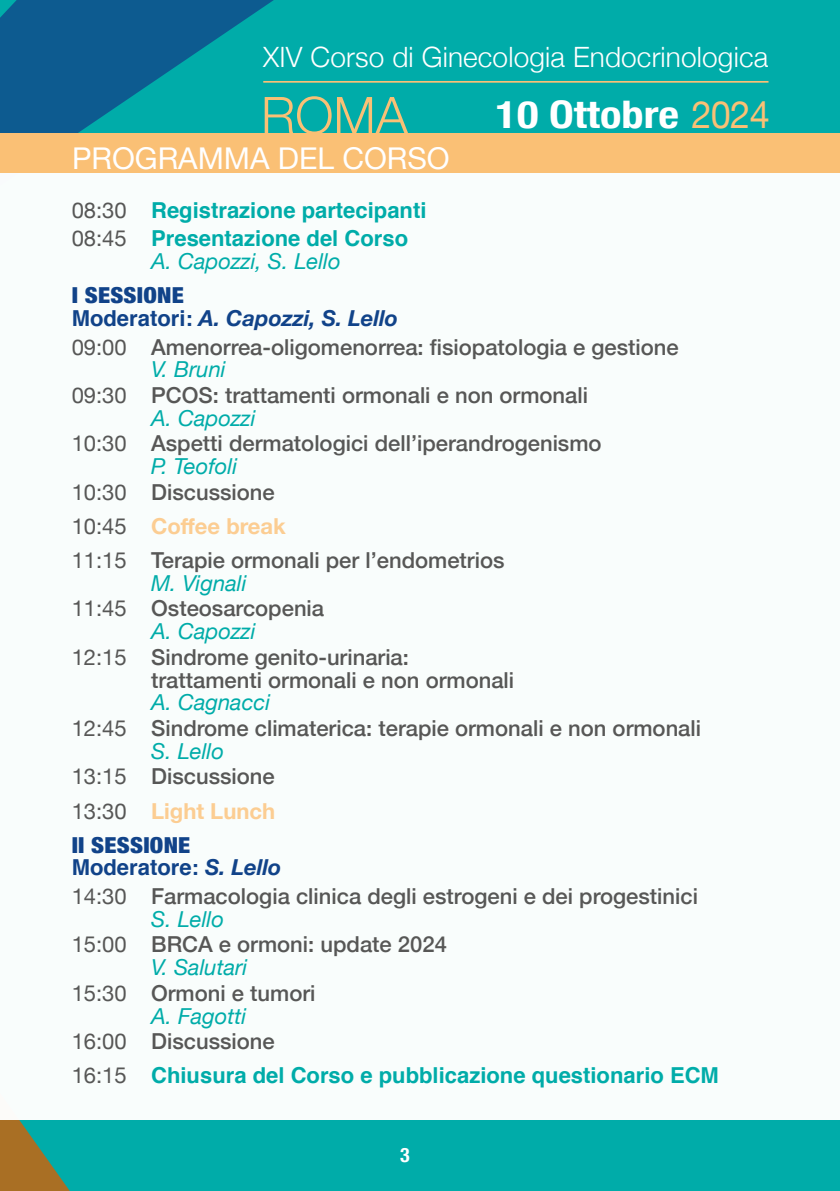
<style>
.page{position:relative;width:840px;height:1191px;background:#fff}
.page>*{position:absolute;margin:0;border:0;box-sizing:border-box;transform-origin:0 0}
.t1{font:300 51.4px "Helvetica Neue";color:#fac075}
.t2{font:700 condensed 38px "Helvetica Neue";color:#fff;scale:1.17 1}
.t3{font:30px "Helvetica Neue";color:#fff}
.t4{font:300 28px "Helvetica Neue";letter-spacing:.005em;color:#fff}
.t5{font:500 22px/22.8px "Helvetica Neue";color:#575756}
.t6{font:700 22px/28.4px "Helvetica";color:#00aca9}
.t7{font:italic 700 22px/22.8px "Helvetica Neue";color:#114389}
.t8{font:700 22px/34px "Helvetica Neue";color:#fccd92}
.t9{font:700 22px "Helvetica";color:#114389}
.t10{font:italic 22px "Helvetica Neue";color:#00aca9}
.t11{font:700 condensed 20px "Helvetica Neue";color:#fff}
.s1{font-weight:400;font-stretch:normal;color:#fac075}
.s2{font-family:"Helvetica Neue";font-weight:400;color:#575756}
.s3{font-weight:900;font-style:normal;font-stretch:condensed}
.s4{font-family:"Helvetica";font-style:normal}
.s5{font-weight:400}
.s6{font-weight:400;font-style:italic;color:#00aca9}
.s7{font-weight:700;color:#fccd92}
.s8{font-weight:400;color:#575756}
.s9{font-weight:900;font-stretch:condensed;color:#114389}
.s10{font-family:"Helvetica Neue";font-style:italic}
</style>
<div class="page">
<div style="left:0;top:0;width:839px;height:1191px;background:#00aca9"></div>
<svg style="left:0;top:1120px;width:70px;height:71px;fill:#a96f24"></svg>
<svg style="left:0;top:0;width:292px;height:134px;fill:#0d5b90"></svg>
<div style="left:0;top:142px;width:839px;height:978px;background:#fff"></div>
<div style="left:0;top:134px;width:839px;height:39px;background:#fac075"></div>
<hr style="left:263px;top:81px;width:505px;height:2px;background:#fac075">
<p class="t4" style="left:263px;top:34px;width:506px">XIV Corso di Ginecologia Endocrinologica</p>
<h1 class="t1" style="left:261px;top:74px;width:148px">ROMA</h1>
<h2 class="t2" style="left:495px;top:83px;width:236px">10 Ottobre <span class="s1">2024</span></h2>
<h3 class="t3" style="left:72px;top:137px;width:379px">PROGRAMMA DEL CORSO</h3>
<p class="t6" style="left:72px;top:196px;width:356px"><span class="s2">08:30</span> Registrazione partecipanti<br><span class="s2">08:45</span> Presentazione del Corso</p>
<p class="t10" style="left:151px;top:245px;width:191px">A. Capozzi, S. Lello</p>
<p class="t7" style="left:72px;top:285px;width:327px"><span class="s3">I SESSIONE<br></span><span class="s4">Moderatori:</span> A. Capozzi, S. Lello</p>
<p class="t5" style="left:151px;top:333px;width:529px;text-indent:-79px"><span class="s5">09:00</span> Amenorrea-oligomenorrea: fisiopatologia e gestione<br><span class="s6">V. Bruni</span></p>
<p class="t5" style="left:151px;top:382px;width:438px;text-indent:-79px"><span class="s5">09:30</span> PCOS: trattamenti ormonali e non ormonali<br><span class="s6">A. Capozzi</span></p>
<p class="t5" style="left:151px;top:430px;width:451px;text-indent:-79px"><span class="s5">10:30</span> Aspetti dermatologici dell’iperandrogenismo<br><span class="s6">P. Teofoli</span></p>
<p class="t5" style="left:72px;top:473px;width:434px;line-height:34.2px"><span class="s5">10:30</span> Discussione<br><span class="s5">10:45</span> <span class="s7">Coffee break<br></span><span class="s5">11:15</span> Terapie ormonali per l’endometrios</p>
<p class="t5" style="left:72px;top:568px;width:254px;line-height:25.6px;text-align:center"><span class="s6">M. Vignali<br></span><span class="s5">11:45</span> Osteosarcopenia</p>
<p class="t5" style="left:72px;top:617px;width:338px;line-height:25.6px;text-indent:79px"><span class="s6">A. Capozzi<br></span><span class="s5">12:15</span> Sindrome genito-urinaria:</p>
<p class="t5" style="left:151px;top:666px;width:364px">trattamenti ormonali e non ormonali</p>
<p class="t5" style="left:72px;top:688px;width:630px;line-height:25.6px;text-indent:79px"><span class="s6">A. Cagnacci<br></span><span class="s5">12:45</span> Sindrome climaterica: terapie ormonali e non ormonali</p>
<p class="t5" style="left:72px;top:736px;width:204px;line-height:25.6px;text-indent:79px"><span class="s6">S. Lello<br></span><span class="s5">13:15</span> Discussione</p>
<p class="t8" style="left:72px;top:794px;width:205px"><span class="s8">13:30</span> Light Lunch<br><span class="s9">II SESSIONE</span></p>
<p class="t9" style="left:72px;top:850px;width:211px">Moderatore: <span class="s10">S. Lello</span></p>
<p class="t5" style="left:151px;top:883px;width:548px;text-indent:-79px"><span class="s5">14:30</span> Farmacologia clinica degli estrogeni e dei progestinici<br><span class="s6">S. Lello</span></p>
<p class="t5" style="left:151px;top:931px;width:297px;text-indent:-79px"><span class="s5">15:00</span> BRCA e ormoni: update 2024<br><span class="s6">V. Salutari</span></p>
<p class="t5" style="left:72px;top:979px;width:245px;text-align:center"><span class="s5">15:30</span> Ormoni e tumori<br><span class="s6">A. Fagotti</span></p>
<p class="t5" style="left:72px;top:1028px;width:204px"><span class="s5">16:00</span> Discussione</p>
<p class="t6" style="left:72px;top:1061px;width:648px"><span class="s2">16:15</span> Chiusura del Corso e pubblicazione questionario ECM</p>
<p class="t11" style="left:400px;top:1138px;width:11px">3</p>
</div>
